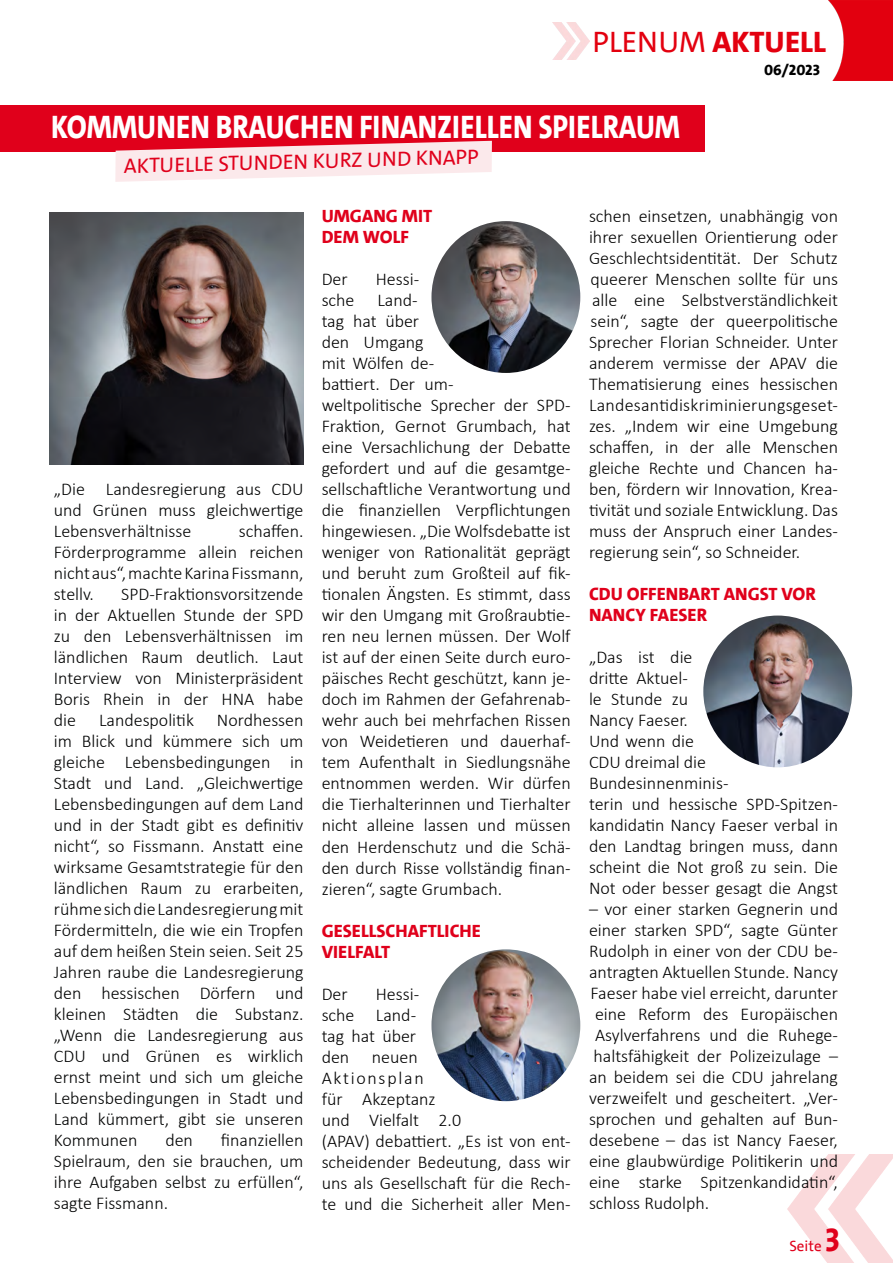
<style>
.page{position:relative;width:893px;height:1263px;background:#fff}
.page>*{position:absolute;margin:0;border:0;box-sizing:border-box;transform-origin:0 0}
.t1{font:800 33px "SPD The Sans";color:#fff;scale:.85 1}
.t2{font:800 30px "SPD The Sans";color:#e3000f}
.t3{font:21px "SPD The Sans";color:#e0001b}
.t4{font:300 18px/21px "Calibri";color:#000}
.t5{font:300 18px/21px "Calibri";color:#010202;text-align:justify}
.t6{font:800 18px/21px "SPD The Sans";color:#e0001b}
.t7{font:800 15px "SPD The Sans Versal";color:#000}
.t8{font:15px "SPD The Sans";color:#e0001b}
.s1{font-weight:400}
.s2{font-weight:800;font-size:33px}
</style>
<div class="page">
<img style="left:788px;top:1155px;width:105px;height:108px">
<img style="left:552px;top:23px;width:37px;height:37px">
<img style="left:828px;top:0;width:65px;height:81px">
<img style="left:50px;top:213px;width:254px;height:251px">
<img style="left:431px;top:221px;width:149px;height:152px">
<div style="left:0;top:105px;width:705px;height:46px;background:#e0001b"></div>
<svg style="left:115px;top:141px;width:377px;height:41px"></svg>
<img style="left:703px;top:615px;width:149px;height:152px">
<img style="left:431px;top:949px;width:149px;height:152px">
<h2 class="t2" style="left:592px;top:22px;width:235px"><span class="s1">PLENUM</span> AKTUELL</h2>
<p class="t7" style="left:764px;top:60px;width:57px">06/2023</p>
<h1 class="t1" style="left:51px;top:106px;width:741px">KOMMUNEN BRAUCHEN FINANZIELLEN SPIELRAUM</h1>
<p class="t3" style="left:123px;top:154px;width:356px;rotate:-2deg">AKTUELLE STUNDEN KURZ UND KNAPP</p>
<p class="t4" style="left:589px;top:205px;width:251px;text-align:justify">schen einsetzen, unabhängig von ihrer sexuellen Orientierung oder Geschlechtsidentität. Der Schutz queerer Menschen sollte für uns alle eine Selbstverständlichkeit sein“, sagte der queerpolitische Sprecher Florian Schneider. Unter anderem vermisse der APAV die Thematisierung eines hessischen Landesantidiskriminierungsgeset&shy;zes. „Indem wir eine Umgebung schaffen, in der alle Menschen gleiche Rechte und Chancen ha&shy;ben, fördern wir Innovation, Krea&shy;tivität und soziale Entwicklung. Das muss der Anspruch einer Landes&shy;regierung sein“, so Schneider.</p>
<p class="t6" style="left:589px;top:584px;width:228px">CDU OFFENBART ANGST VOR<br>NANCY FAESER</p>
<p class="t4" style="left:589px;top:646px;width:251px">„Das ist die<br>dritte Aktuel-<br>le Stunde zu<br>Nancy Faeser.<br>Und wenn die<br>CDU dreimal die<br>Bundesinnenminis-<br>terin und hessische SPD-Spitzen&shy;kandidatin Nancy Faeser verbal in den Landtag bringen muss, dann scheint die Not groß zu sein. Die<br>Not oder besser gesagt die Angst</p>
<p class="t4" style="left:589px;top:899px;width:251px">– vor einer starken Gegnerin und</p>
<p class="t4" style="left:589px;top:920px;width:251px">einer starken SPD“, sagte Günter</p>
<p class="t4" style="left:589px;top:941px;width:251px">Rudolph in einer von der CDU be-</p>
<p class="t4" style="left:589px;top:962px;width:251px">antragten Aktuellen Stunde. Nancy</p>
<p class="t4" style="left:590px;top:983px;width:249px">Faeser habe viel erreicht, darunter</p>
<p class="t4" style="left:595px;top:1004px;width:245px">eine Reform des Europäischen</p>
<p class="t4" style="left:595px;top:1025px;width:244px">Asylverfahrens und die Ruhege-</p>
<p class="t4" style="left:593px;top:1046px;width:246px">haltsfähigkeit der Polizeizulage –</p>
<p class="t4" style="left:589px;top:1067px;width:251px">an beidem sei die CDU jahrelang</p>
<p class="t4" style="left:589px;top:1088px;width:250px">verzweifelt und gescheitert. „Ver-</p>
<p class="t4" style="left:589px;top:1109px;width:250px">sprochen und gehalten auf Bun-</p>
<p class="t4" style="left:589px;top:1130px;width:251px">desebene – das ist Nancy Faeser,</p>
<p class="t4" style="left:589px;top:1151px;width:251px">eine glaubwürdige Politikerin und</p>
<p class="t4" style="left:589px;top:1172px;width:251px">eine starke Spitzenkandidatin“,</p>
<p class="t4" style="left:589px;top:1193px;width:122px">schloss Rudolph.</p>
<p class="t6" style="left:322px;top:206px;width:112px">UMGANG MIT<br>DEM WOLF</p>
<p class="t4" style="left:322px;top:269px;width:28px">Der</p>
<p class="t4" style="left:376px;top:269px;width:45px">Hessi-</p>
<p class="t4" style="left:322px;top:290px;width:34px">sche</p>
<p class="t4" style="left:322px;top:290px;width:251px;text-indent:56px">Land-<br>tag hat über<br>den Umgang<br>mit Wölfen de-<br>battiert. Der um-<br>weltpolitische Sprecher der SPD-<br>Fraktion, Gernot Grumbach, hat eine Versachlichung der Debatte gefordert und auf die gesamtge&shy;sellschaftliche Verantwortung und die finanziellen Verpflichtungen hingewiesen. „Die Wolfsdebatte ist weniger von Rationalität geprägt und beruht zum Großteil auf fik&shy;tionalen Ängsten. Es stimmt, dass wir den Umgang mit Großraubtie&shy;ren neu lernen müssen. Der Wolf ist auf der einen Seite durch euro&shy;päisches Recht geschützt, kann je&shy;doch im Rahmen der Gefahrenab&shy;wehr auch bei mehrfachen Rissen von Weidetieren und dauerhaf&shy;tem Aufenthalt in Siedlungsnähe entnommen werden. Wir dürfen die Tierhalterinnen und Tierhalter nicht alleine lassen und müssen den Herdenschutz und die Schä&shy;den durch Risse vollständig finan&shy;zieren“, sagte Grumbach.</p>
<p class="t6" style="left:322px;top:920px;width:161px">GESELLSCHAFTLICHE<br>VIELFALT</p>
<p class="t4" style="left:322px;top:983px;width:28px">Der</p>
<p class="t5" style="left:54px;top:478px;width:251px">„Die Landesregierung aus CDU und Grünen muss gleichwertige Lebensverhältnisse</p>
<p class="t5" style="left:54px;top:520px;width:251px;text-indent:185px">schaffen.<br>Förderprogramme allein reichen nicht aus“, machte Karina Fissmann, stellv.</p>
<p class="t5" style="left:54px;top:583px;width:251px;text-indent:67px">SPD-Fraktionsvorsitzende in der Aktuellen Stunde der SPD zu den Lebensverhältnissen im ländlichen Raum deutlich. Laut Interview von Ministerpräsident Boris Rhein in der HNA habe die</p>
<p class="t5" style="left:54px;top:709px;width:251px;text-indent:163px">Nordhessen im Blick und kümmere sich um gleiche Lebensbedingungen in Stadt und Land. „Gleichwertige Lebensbedingungen auf dem Land und in der Stadt gibt es definitiv nicht“, so Fissmann. Anstatt eine wirksame Gesamtstrategie für den ländlichen Raum zu erarbeiten, rühme sich die Landesregierung mit Fördermitteln, die wie ein Tropfen auf dem heißen Stein seien. Seit 25<br>Jahren raube die Landesregierung den hessischen Dörfern und kleinen Städten die Substanz. „Wenn die Landesregierung aus CDU und Grünen es wirklich ernst meint und sich um gleiche Lebensbedingungen in Stadt und Land kümmert, gibt sie unseren Kommunen</p>
<p class="t5" style="left:99px;top:709px;width:96px">Landespolitik</p>
<p class="t4" style="left:322px;top:983px;width:99px;text-indent:54px">Hessi&shy;sche Land&shy;tag hat über den</p>
<p class="t4" style="left:322px;top:1046px;width:251px;text-indent:50px">neuen<br>Aktionsplan<br>für Akzeptanz<br>und Vielfalt 2.0<br>(APAV) debattiert. „Es ist von ent&shy;scheidender Bedeutung, dass wir uns als Gesellschaft für die Rech&shy;te und die Sicherheit aller Men-</p>
<p class="t5" style="left:54px;top:1130px;width:251px;text-indent:167px">finanziellen Spielraum, den sie brauchen, um ihre Aufgaben selbst zu erfüllen“, sagte Fissmann.</p>
<p class="t5" style="left:165px;top:1130px;width:29px">den</p>
<p class="t8" style="left:789px;top:1236px;width:52px">Seite <span class="s2">3</span></p>
</div>
